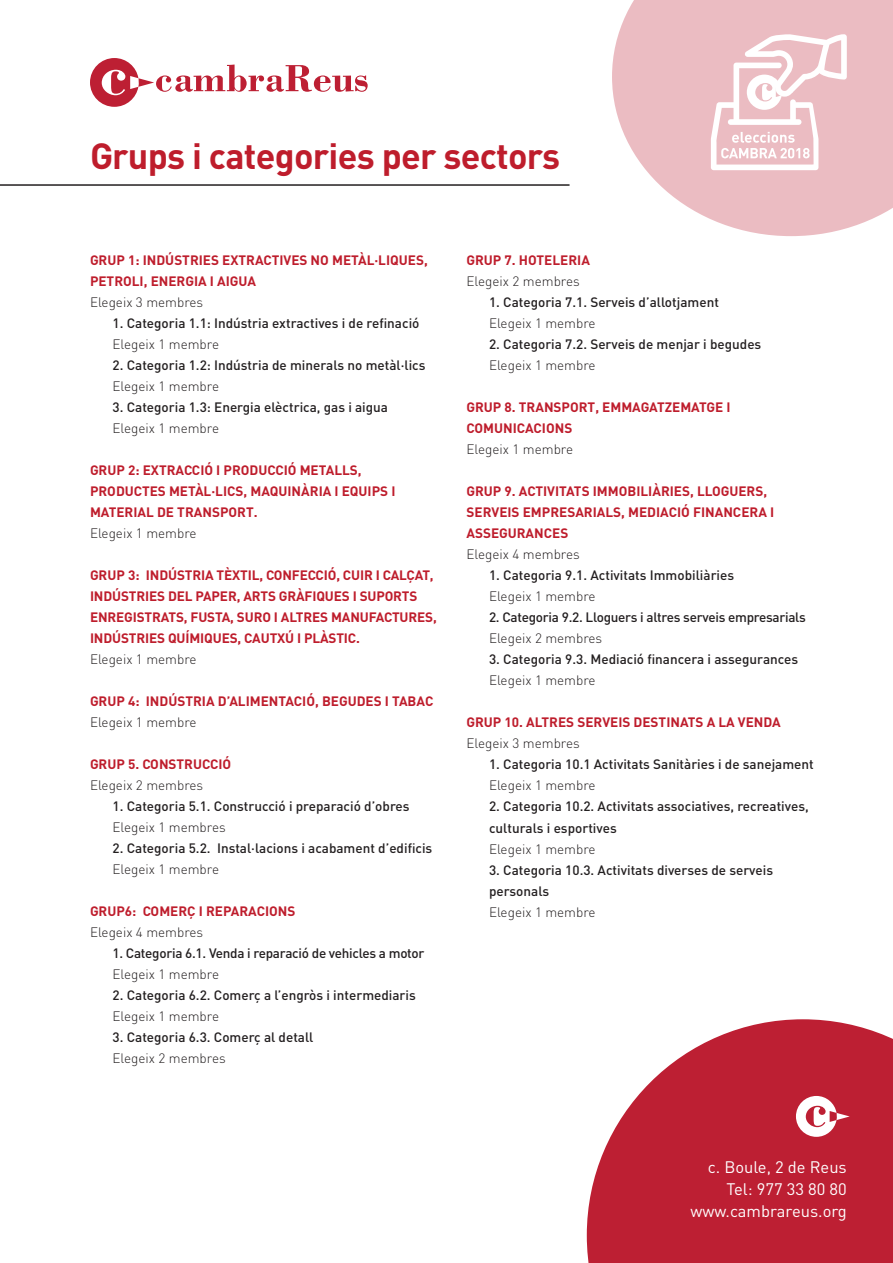
<style>
.page{position:relative;width:893px;height:1263px;background:#fff}
.page>*{position:absolute;margin:0;border:0;box-sizing:border-box;transform-origin:0 0}
.t1{font:700 36px "DIN Pro";letter-spacing:-.02em;color:#be1d2c}
.t2{font:16.5px/22px "DIN Pro";color:#fff;text-align:right}
.t3{font:500 13.5px/21px "DIN Pro";color:#231f20}
.t4{font:700 13.5px/21px "DIN Pro";color:#be1d2c}
.t5{font:300 13.5px "DIN Pro";color:#231f20}
.t6{font:500 13.5px "DIN Pro";letter-spacing:-.02em;color:#231f20}
</style>
<div class="page">
<svg style="left:612px;top:0;width:281px;height:236px;fill:#ebbcc2"></svg>
<svg style="left:90px;top:58px;width:278px;height:49px"></svg>
<hr style="left:0;top:184px;width:570px;height:2px;background:#231f20">
<svg style="left:587px;top:1019px;width:306px;height:244px;fill:#bd1f33"></svg>
<svg style="left:796px;top:1096px;width:54px;height:41px"></svg>
<svg style="left:711px;top:34px;width:136px;height:136px"></svg>
<h1 class="t1" style="left:90px;top:131px;width:472px">Grups i categories per sectors</h1>
<p class="t4" style="left:90px;top:249px;width:339px">GRUP 1: INDÚSTRIES EXTRACTIVES NO METÀL·LIQUES,<br>PETROLI, ENERGIA I AIGUA</p>
<p class="t5" style="left:90px;top:293px;width:115px">Elegeix 3 membres</p>
<p class="t3" style="left:113px;top:312px;width:308px">1. Categoria 1.1: Indústria extractives i de refinació</p>
<p class="t5" style="left:113px;top:335px;width:108px">Elegeix 1 membre</p>
<p class="t3" style="left:113px;top:354px;width:315px">2. Categoria 1.2: Indústria de minerals no metàl·lics</p>
<p class="t5" style="left:113px;top:377px;width:108px">Elegeix 1 membre</p>
<p class="t3" style="left:113px;top:396px;width:277px">3. Categoria 1.3: Energia elèctrica, gas i aigua</p>
<p class="t5" style="left:113px;top:419px;width:108px">Elegeix 1 membre</p>
<p class="t4" style="left:90px;top:459px;width:307px">GRUP 2: EXTRACCIÓ I PRODUCCIÓ METALLS,<br>PRODUCTES METÀL·LICS, MAQUINÀRIA I EQUIPS I<br>MATERIAL DE TRANSPORT.</p>
<p class="t5" style="left:90px;top:524px;width:108px">Elegeix 1 membre</p>
<p class="t4" style="left:90px;top:564px;width:348px">GRUP 3: INDÚSTRIA TÈXTIL, CONFECCIÓ, CUIR I CALÇAT, INDÚSTRIES DEL PAPER, ARTS GRÀFIQUES I SUPORTS ENREGISTRATS, FUSTA, SURO I ALTRES MANUFACTURES, INDÚSTRIES QUÍMIQUES, CAUTXÚ I PLÀSTIC.</p>
<p class="t5" style="left:90px;top:650px;width:108px">Elegeix 1 membre</p>
<p class="t4" style="left:90px;top:690px;width:345px">GRUP 4: INDÚSTRIA D’ALIMENTACIÓ, BEGUDES I TABAC</p>
<p class="t5" style="left:90px;top:713px;width:108px">Elegeix 1 membre</p>
<p class="t4" style="left:90px;top:753px;width:143px">GRUP 5. CONSTRUCCIÓ</p>
<p class="t5" style="left:90px;top:776px;width:115px">Elegeix 2 membres</p>
<p class="t3" style="left:113px;top:795px;width:299px">1. Categoria 5.1. Construcció i preparació d’obres</p>
<p class="t5" style="left:113px;top:818px;width:115px">Elegeix 1 membres</p>
<p class="t3" style="left:113px;top:837px;width:321px">2. Categoria 5.2. Instal·lacions i acabament d’edificis</p>
<p class="t5" style="left:113px;top:860px;width:108px">Elegeix 1 membre</p>
<p class="t4" style="left:90px;top:900px;width:207px">GRUP6: COMERÇ I REPARACIONS</p>
<p class="t5" style="left:90px;top:923px;width:115px">Elegeix 4 membres</p>
<p class="t6" style="left:113px;top:944px;width:313px">1. Categoria 6.1. Venda i reparació de vehicles a motor</p>
<p class="t5" style="left:113px;top:965px;width:108px">Elegeix 1 membre</p>
<p class="t3" style="left:113px;top:984px;width:305px">2. Categoria 6.2. Comerç a l’engròs i intermediaris</p>
<p class="t5" style="left:113px;top:1007px;width:108px">Elegeix 1 membre</p>
<p class="t3" style="left:113px;top:1026px;width:202px">3. Categoria 6.3. Comerç al detall</p>
<p class="t5" style="left:113px;top:1049px;width:115px">Elegeix 2 membres</p>
<p class="t4" style="left:467px;top:249px;width:125px">GRUP 7. HOTELERIA</p>
<p class="t5" style="left:467px;top:272px;width:115px">Elegeix 2 membres</p>
<p class="t3" style="left:489px;top:291px;width:231px">1. Categoria 7.1. Serveis d’allotjament</p>
<p class="t5" style="left:489px;top:314px;width:108px">Elegeix 1 membre</p>
<p class="t3" style="left:489px;top:333px;width:274px">2. Categoria 7.2. Serveis de menjar i begudes</p>
<p class="t5" style="left:489px;top:356px;width:108px">Elegeix 1 membre</p>
<p class="t4" style="left:467px;top:396px;width:265px">GRUP 8. TRANSPORT, EMMAGATZEMATGE I<br>COMUNICACIONS</p>
<p class="t5" style="left:467px;top:440px;width:108px">Elegeix 1 membre</p>
<p class="t4" style="left:467px;top:480px;width:309px">GRUP 9. ACTIVITATS IMMOBILIÀRIES, LLOGUERS,<br>SERVEIS EMPRESARIALS, MEDIACIÓ FINANCERA I<br>ASSEGURANCES</p>
<p class="t5" style="left:467px;top:545px;width:115px">Elegeix 4 membres</p>
<p class="t3" style="left:489px;top:564px;width:247px">1. Categoria 9.1. Activitats Immobiliàries</p>
<p class="t5" style="left:489px;top:587px;width:108px">Elegeix 1 membre</p>
<p class="t6" style="left:489px;top:608px;width:318px">2. Categoria 9.2. Lloguers i altres serveis empresarials</p>
<p class="t5" style="left:489px;top:629px;width:115px">Elegeix 2 membres</p>
<p class="t3" style="left:489px;top:648px;width:311px">3. Categoria 9.3. Mediació financera i assegurances</p>
<p class="t5" style="left:489px;top:671px;width:108px">Elegeix 1 membre</p>
<p class="t4" style="left:467px;top:711px;width:316px">GRUP 10. ALTRES SERVEIS DESTINATS A LA VENDA</p>
<p class="t5" style="left:467px;top:734px;width:115px">Elegeix 3 membres</p>
<p class="t3" style="left:489px;top:753px;width:326px">1. Categoria 10.1 Activitats Sanitàries i de sanejament</p>
<p class="t5" style="left:489px;top:776px;width:108px">Elegeix 1 membre</p>
<p class="t3" style="left:489px;top:795px;width:321px">2. Categoria 10.2. Activitats associatives, recreatives, culturals i esportives</p>
<p class="t5" style="left:489px;top:839px;width:108px">Elegeix 1 membre</p>
<p class="t3" style="left:489px;top:858px;width:286px">3. Categoria 10.3. Activitats diverses de serveis personals</p>
<p class="t5" style="left:489px;top:902px;width:108px">Elegeix 1 membre</p>
<p class="t2" style="left:691px;top:1155px;width:158px">c. Boule, 2 de Reus<br>Tel: 977 33 80 80 www.cambrareus.org</p>
</div>
